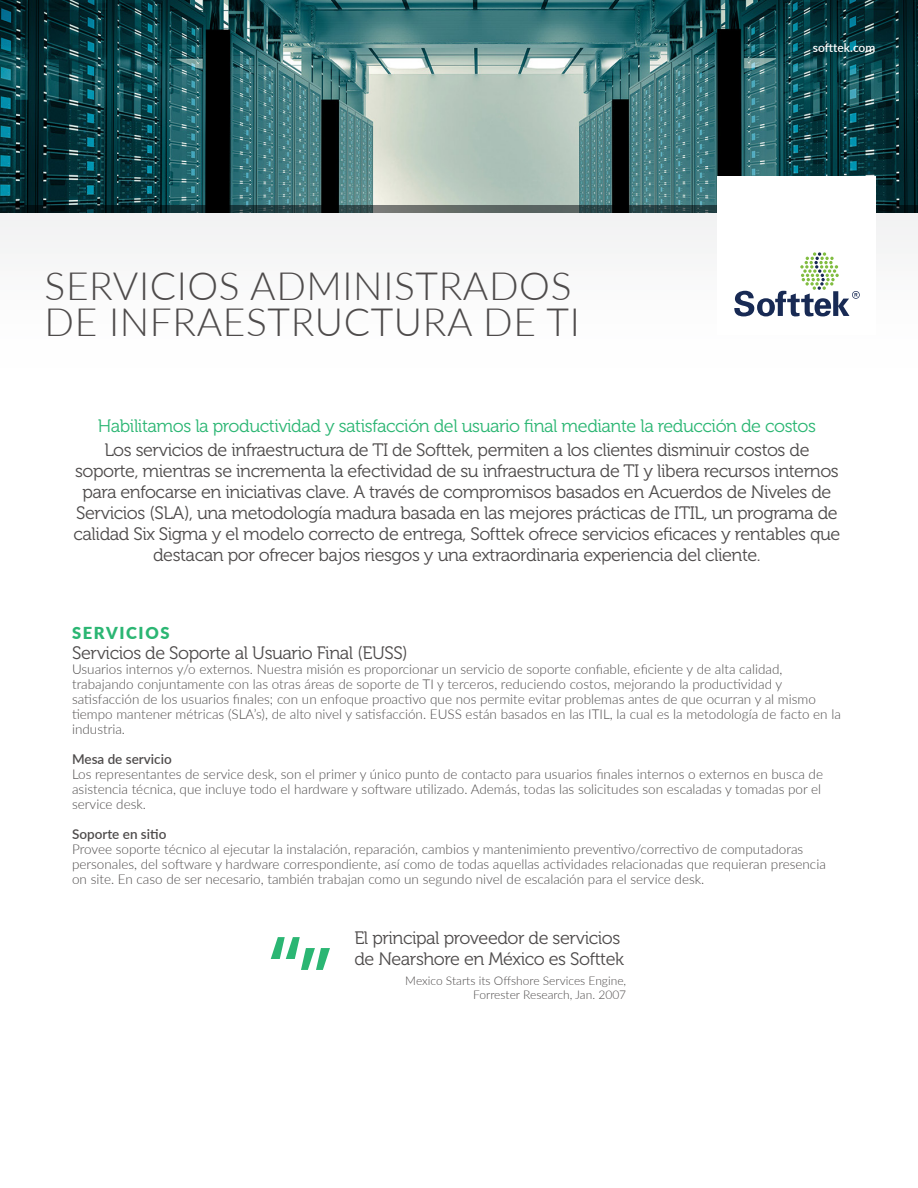
<style>
.page{position:relative;width:918px;height:1188px;background:#fff}
.page>*{position:absolute;margin:0;border:0;box-sizing:border-box;transform-origin:0 0}
.t1{font:300 39px "Lato";letter-spacing:.015em;color:#4e4b4b}
.Contenido{font:18px/21px "Museo 300";letter-spacing:-.025em;color:#4e4b4b;text-align:center}
.Contenido-2{font:18px "Museo 300";letter-spacing:-.025em;color:#2bb673}
.Contenido-3{font:900 16.5px "Lato";letter-spacing:.1em;color:#2bb673}
.Contenido-4{font:300 13.5px/15px "Lato";color:#4e4b4b}
.Contenido-5{font:600 13.5px "Lato";color:#4e4b4b}
.Contenido-6{font:300 12px "Lato";color:#4e4b4b}
.t2{font:600 12px "Lato";color:#fff}
</style>
<div class="page">
<div style="left:0;top:206px;width:918px;height:172px;background:#fafafa"></div>
<img style="left:0;top:0;width:918px;height:205px">
<svg style="left:0;top:205px;width:918px;height:8px;background:#293d3e"></svg>
<div style="left:717px;top:177px;width:158px;height:158px;background:#fff"></div>
<svg style="left:734px;top:252px;width:126px;height:64px"></svg>
<svg style="left:271px;top:937px;width:59px;height:33px"></svg>
<p class="t1" style="left:45px;top:259px;width:529px">SERVICIOS ADMINISTRADOS</p>
<p class="t1" style="left:45px;top:295px;width:537px">DE INFRAESTRUCTURA DE TI</p>
<p class="t2" style="left:813px;top:39px;width:64px">softtek.com</p>
<p class="Contenido-2" style="left:98px;top:416px;width:720px">Habilitamos la productividad y satisfacción del usuario final mediante la reducción de costos</p>
<p class="Contenido" style="left:74px;top:440px;width:768px">Los servicios de infraestructura de TI de Softtek, permiten a los clientes disminuir costos de soporte, mientras se incrementa la efectividad de su infraestructura de TI y libera recursos internos para enfocarse en iniciativas clave. A través de compromisos basados en Acuerdos de Niveles de Servicios (SLA), una metodología madura basada en las mejores prácticas de ITIL, un programa de calidad Six Sigma y el modelo correcto de entrega, Softtek ofrece servicios eficaces y rentables que destacan por ofrecer bajos riesgos y una extraordinaria experiencia del cliente.</p>
<p class="Contenido-3" style="left:72px;top:621px;width:99px">SERVICIOS</p>
<p class="Contenido" style="left:72px;top:643px;width:337px">Servicios de Soporte al Usuario Final (EUSS)</p>
<p class="Contenido-4" style="left:72px;top:661px;width:770px">Usuarios internos y/o externos. Nuestra misión es proporcionar un servicio de soporte confiable, eficiente y de alta calidad, trabajando conjuntamente con las otras áreas de soporte de TI y terceros, reduciendo costos, mejorando la productividad y satisfacción de los usuarios finales; con un enfoque proactivo que nos permite evitar problemas antes de que ocurran y al mismo tiempo mantener métricas (SLA’s), de alto nivel y satisfacción. EUSS están basados en las ITIL, la cual es la metodología de facto en la industria.</p>
<p class="Contenido-5" style="left:72px;top:749px;width:101px">Mesa de servicio</p>
<p class="Contenido-4" style="left:72px;top:766px;width:753px">Los representantes de service desk, son el primer y único punto de contacto para usuarios finales internos o externos en busca de asistencia técnica, que incluye todo el hardware y software utilizado. Además, todas las solicitudes son escaladas y tomadas por el service desk.</p>
<p class="Contenido-5" style="left:72px;top:824px;width:96px">Soporte en sitio</p>
<p class="Contenido-4" style="left:72px;top:841px;width:755px">Provee soporte técnico al ejecutar la instalación, reparación, cambios y mantenimiento preventivo/correctivo de computadoras personales, del software y hardware correspondiente, así como de todas aquellas actividades relacionadas que requieran presencia on site. En caso de ser necesario, también trabajan como un segundo nivel de escalación para el service desk.</p>
<p class="Contenido" style="left:354px;top:928px;width:267px">El principal proveedor de servicios</p>
<p class="Contenido" style="left:354px;top:949px;width:271px">de Nearshore en México es Softtek</p>
<p class="Contenido-6" style="left:405px;top:972px;width:222px">Mexico Starts its Offshore Services Engine,</p>
<p class="Contenido-6" style="left:473px;top:986px;width:155px">Forrester Research, Jan. 2007</p>
</div>
